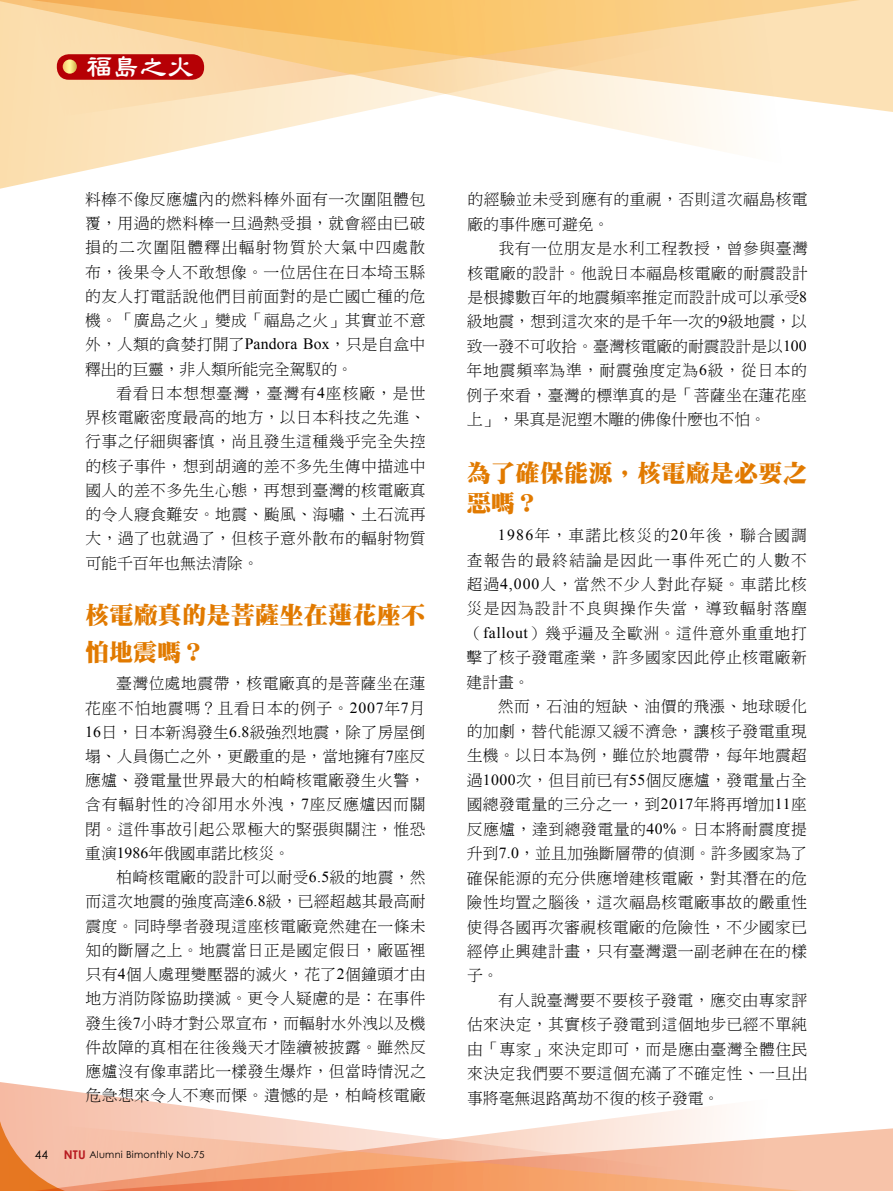
<style>
.page{position:relative;width:893px;height:1191px;background:#fff}
.page>*{position:absolute;margin:0;border:0;box-sizing:border-box;transform-origin:0 0}
.t1{font:700 27px "Jen Lei";color:#fff}
.t2{font:24px/36.2px "DF Ming UB HKP BF";letter-spacing:.015em;color:#e17a00}
.t3{font:15.75px/24.5px "DF Ming Lt HKP BF";letter-spacing:.03em;color:#000;text-align:justify}
.t4{font:15.75px/24.5px "DF Ming Lt HKP BF";letter-spacing:.005em;color:#000}
.t5{font:15.75px "DF Ming Lt HKP BF";letter-spacing:.055em;color:#000}
.t6{font:15.75px "DF Ming Lt HKP BF";color:#000}
.t7{font:12px "Century Gothic";color:#000}
.t8{font:9.75px "Century Gothic";letter-spacing:.025em;color:#000}
.s1{font-family:"Times New Roman"}
.s2{font-weight:700;font-size:12px;color:#b81c22}
</style>
<div class="page">
<svg style="left:0;top:128px;width:727px;height:59px"></svg>
<svg style="left:0;top:0;width:892px;height:128px;background:#fbdcaa"></svg>
<svg style="left:0;top:1083px;width:722px;height:36px"></svg>
<svg style="left:0;top:1119px;width:892px;height:72px;background:#f6bfa2"></svg>
<div style="left:57px;top:54px;width:147px;height:26px;background:#b60005;border-radius:12px"></div>
<svg style="left:63px;top:59px;width:14px;height:15px"></svg>
<svg style="left:892px;top:0;width:1px;height:112px"></svg>
<svg style="left:892px;top:1128px;width:1px;height:63px"></svg>
<h1 class="t1" style="left:86px;top:53px;width:109px">福島之火</h1>
<p class="t3" style="left:85px;top:188px;width:342px">料棒不像反應爐內的燃料棒外面有一次圍阻體包覆，用過的燃料棒一旦過熱受損，就會經由已破損的二次圍阻體釋出輻射物質於大氣中四處散布，後果令人不敢想像。一位居住在日本埼玉縣的友人打電話說他們目前面對的是亡國亡種的危機。「廣島之火」變成「福島之火」其實並不意外，人類的貪婪打開了<span class="s1">Pandora Box</span>，只是自盒中釋出的巨靈，非人類所能完全駕馭的。</p>
<p class="t3" style="left:85px;top:382px;width:342px;text-indent:31px">看看日本想想臺灣，臺灣有✔座核廠，是世界核電廠密度最高的地方，以日本科技之先進、行事之仔細與審慎，尚且發生這種幾乎完全失控的核子事件，想到胡適的差不多先生傳中描述中國人的差不多先生心態，再想到臺灣的核電廠真的令人寢食難安。地震、颱風、海嘯、土石流再大，過了也就過了，但核子意外散布的輻射物質可能千百年也無法清除。</p>
<h2 class="t2" style="left:85px;top:598px;width:342px">核電廠真的是菩薩坐在蓮花座不怕地震嗎？</h2>
<p class="t3" style="left:85px;top:672px;width:342px;text-indent:31px">臺灣位處地震帶，核電廠真的是菩薩坐在蓮花座不怕地震嗎？且看日本的例子。</p>
<p class="t3" style="left:384px;top:696px;width:42px">年月</p>
<p class="t3" style="left:101px;top:720px;width:325px">日，日本新潟發生 <span class="s1">.</span> 級強烈地震，除了房屋倒</p>
<p class="t4" style="left:85px;top:745px;width:342px">塌、人員傷亡之外，更嚴重的是，當地擁有座反</p>
<p class="t3" style="left:85px;top:769px;width:342px">應爐、發電量世界最大的柏崎核電廠發生火警，</p>
<p class="t5" style="left:85px;top:797px;width:342px">含有輻射性的冷卻用水外洩， 座反應爐因而關</p>
<p class="t3" style="left:85px;top:817px;width:342px">閉。這件事故引起公眾極大的緊張與關注，惟恐</p>
<p class="t3" style="left:85px;top:841px;width:33px">重演</p>
<p class="t6" style="left:148px;top:845px;width:143px">年俄國車諾比核災。</p>
<p class="t3" style="left:116px;top:866px;width:311px">柏崎核電廠的設計可以耐受 <span class="s1">.</span> 級的地震，然</p>
<p class="t3" style="left:85px;top:890px;width:342px">而這次地震的強度高達 <span class="s1">.</span> 級，已經超越其最高耐</p>
<p class="t3" style="left:85px;top:914px;width:342px">震度。同時學者發現這座核電廠竟然建在一條未</p>
<p class="t3" style="left:85px;top:938px;width:342px">知的斷層之上。地震當日正是國定假日，廠區裡</p>
<p class="t3" style="left:86px;top:963px;width:342px">只有✔個人處理變壓器的滅火，花了個鐘頭才由</p>
<p class="t3" style="left:85px;top:987px;width:342px">地方消防隊協助撲滅。更令人疑慮的是：在事件</p>
<p class="t4" style="left:85px;top:1011px;width:342px">發生後小時才對公眾宣布，而輻射水外洩以及機</p>
<p class="t3" style="left:86px;top:1035px;width:342px">件故障的真相在往後幾天才陸續被披露。雖然反</p>
<p class="t3" style="left:86px;top:1059px;width:342px">應爐沒有像車諾比一樣發生爆炸，但當時情況之</p>
<p class="t3" style="left:86px;top:1084px;width:342px">危急想來令人不寒而慄。遺憾的是，柏崎核電廠</p>
<p class="t7" style="left:35px;top:1146px;width:15px">44</p>
<p class="t8" style="left:64px;top:1147px;width:142px"><span class="s2">NTU</span> Alumni Bimonthly No.75</p>
<p class="t3" style="left:467px;top:188px;width:342px">的經驗並未受到應有的重視，否則這次福島核電廠的事件應可避免。</p>
<p class="t4" style="left:467px;top:237px;width:343px;text-indent:32px">我有一位朋友是水利工程教授，曾參與臺灣核電廠的設計。他說日本福島核電廠的耐震設計是根據數百年的地震頻率推定而設計成可以承受級地震，想到這次來的是千年一次的級地震，以致一發不可收拾。臺灣核電廠的耐震設計是以<br>年地震頻率為準，耐震強度定為 級，從日本的例子來看，臺灣的標準真的是「菩薩坐在蓮花座上」，果真是泥塑木雕的佛像什麼也不怕。</p>
<h2 class="t2" style="left:467px;top:458px;width:342px;line-height:30.5px">為了確保能源，核電廠是必要之惡嗎？</h2>
<p class="t3" style="left:467px;top:524px;width:342px;text-indent:68px">年，車諾比核災的 年後，聯合國調查報告的最終結論是因此一事件死亡的人數不超過✔<span class="s1">,</span></p>
<p class="t3" style="left:467px;top:573px;width:342px;text-indent:74px">人，當然不少人對此存疑。車諾比核災是因為設計不良與操作失當，導致輻射落塵（<span class="s1">fallout</span>）幾乎遍及全歐洲。這件意外重重地打擊了核子發電產業，許多國家因此停止核電廠新建計畫。</p>
<p class="t3" style="left:467px;top:695px;width:342px;text-indent:31px">然而，石油的短缺、油價的飛漲、地球暖化的加劇，替代能源又緩不濟急，讓核子發電重現生機。以日本為例，雖位於地震帶，每年地震超過</p>
<p class="t3" style="left:467px;top:768px;width:342px;text-indent:49px">次，但目前已有 個反應爐，發電量占全國總發電量的三分之一，到</p>
<p class="t3" style="left:467px;top:793px;width:342px;text-indent:227px">年將再增加 座反應爐，達到總發電量的✔ <span class="s1">%</span>。日本將耐震度提升到 <span class="s1">.</span> ，並且加強斷層帶的偵測。許多國家為了確保能源的充分供應增建核電廠，對其潛在的危險性均置之腦後，這次福島核電廠事故的嚴重性使得各國再次審視核電廠的危險性，不少國家已經停止興建計畫，只有臺灣還一副老神在在的樣子。</p>
<p class="t3" style="left:467px;top:988px;width:342px;text-indent:31px">有人說臺灣要不要核子發電，應交由專家評估來決定，其實核子發電到這個地步已經不單純由「專家」來決定即可，而是應由臺灣全體住民來決定我們要不要這個充滿了不確定性、一旦出事將毫無退路萬劫不復的核子發電。</p>
</div>
